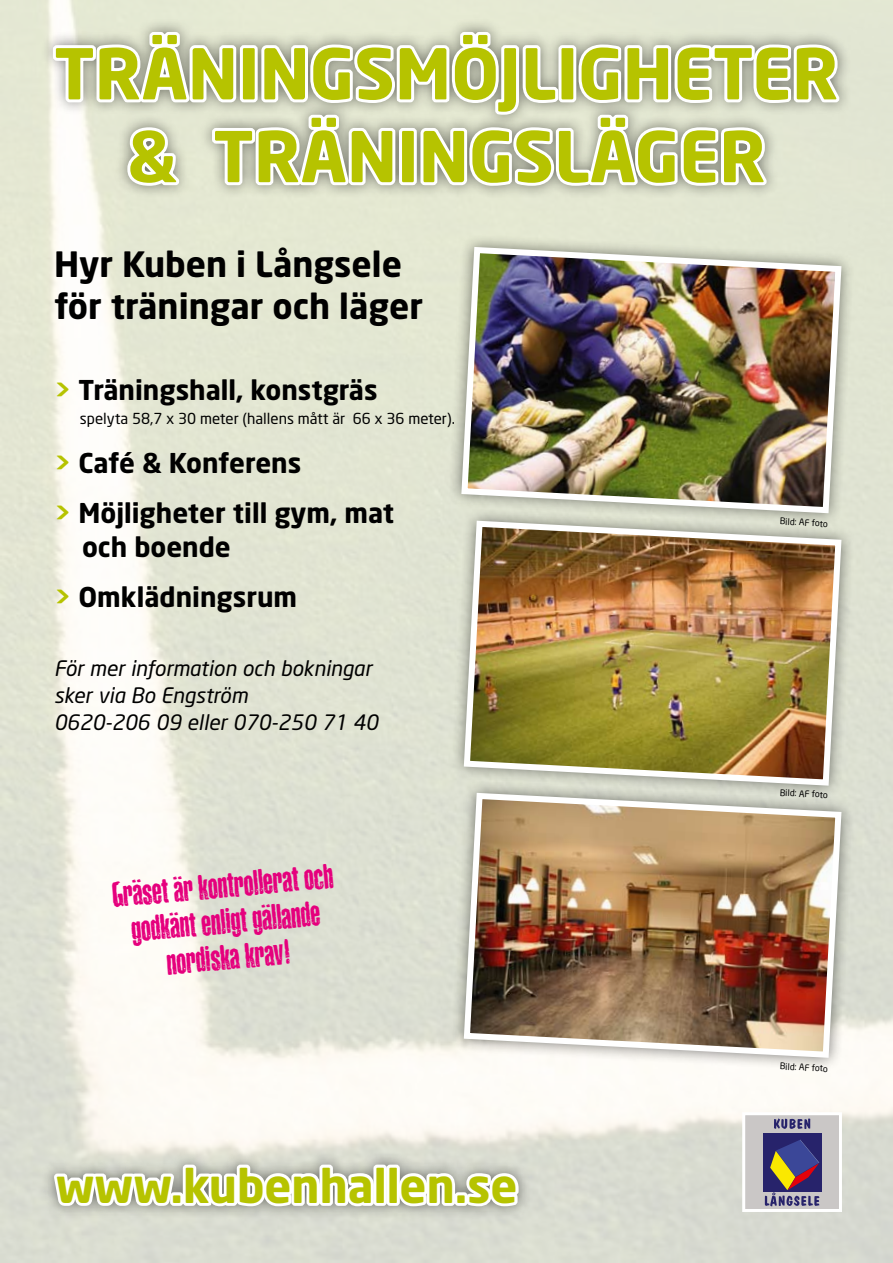
<style>
.page{position:relative;width:893px;height:1263px;background:#fff}
.page>*{position:absolute;margin:0;border:0;box-sizing:border-box;transform-origin:0 0}
.t1{font:700 69px/82.8px "Neo Sans";color:#b6c300;text-align:center}
.t2{font:700 45.9px "Neo Sans";color:#b6c300}
.t3{font:700 34.5px/42px "Neo Sans";color:#000}
.t4{font:30px/36px "Sabotage";color:#e5007d;text-align:center}
.t5{font:700 27px/49.5px "Neo Sans";color:#000}
.t6{font:italic 21px/27px "Neo Sans";color:#000}
.t7{font:15px "Neo Sans";color:#000}
.t8{font:9px "Neo Sans";color:#000}
.s1{color:#b6c300}
</style>
<div class="page">
<div style="left:39px;top:17px;width:812px;height:181px;background:#000;opacity:.5"></div>
<svg style="left:50px;top:29px;width:792px;height:161px"></svg>
<div style="left:446px;top:232px;width:408px;height:294px;background:#000;opacity:.5"></div>
<img style="left:458px;top:244px;width:387px;height:262px">
<div style="left:449px;top:506px;width:405px;height:292px;background:#000;opacity:.5"></div>
<img style="left:461px;top:517px;width:384px;height:261px">
<div style="left:449px;top:778px;width:405px;height:292px;background:#000;opacity:.5"></div>
<img style="left:461px;top:790px;width:384px;height:271px">
<div style="left:40px;top:1150px;width:491px;height:69px;background:#000;opacity:.5"></div>
<svg style="left:51px;top:1161px;width:326px;height:49px"></svg>
<div style="left:373px;top:1164px;width:14px;height:42px;border:6px solid #fff"></div>
<div style="left:386px;top:1164px;width:14px;height:42px;border:6px solid #fff"></div>
<svg style="left:396px;top:1169px;width:126px;height:41px"></svg>
<svg style="left:741px;top:1111px;width:102px;height:102px;background:#9f99a7"></svg>
<h1 class="t1" style="left:54px;top:31px;width:786px">TRÄNINGSMÖJLIGHETER &amp; TRÄNINGSLÄGER</h1>
<p class="t3" style="left:54px;top:242px;width:371px">Hyr Kuben i Långsele för träningar och läger</p>
<p class="t5" style="left:54px;top:364px;width:325px"><span class="s1">&gt;</span> Träningshall, konstgräs</p>
<p class="t7" style="left:80px;top:409px;width:376px">spelyta 58,7 x 30 meter (hallens mått är 66 x 36 meter).</p>
<p class="t5" style="left:54px;top:438px;width:342px"><span class="s1">&gt;</span> Café &amp; Konferens<br><span class="s1">&gt;</span> Möjligheter till gym, mat</p>
<p class="t5" style="left:54px;top:522px;width:245px;text-indent:28px">och boende<br><span class="s1">&gt;</span> Omklädningsrum</p>
<p class="t6" style="left:54px;top:654px;width:326px">För mer information och bokningar sker via Bo Engström<br>0620-206 09 eller 070-250 71 40</p>
<p class="t4" style="left:111px;top:876px;width:223px;rotate:-5deg">Gräset är kontrollerat och godkänt enligt gällande nordiska krav!</p>
<h2 class="t2" style="left:56px;top:1156px;width:463px">www.kubenhallen.se</h2>
<p class="t8" style="left:780px;top:516px;width:50px;rotate:3deg">Bild: AF foto</p>
<p class="t8" style="left:780px;top:787px;width:50px;rotate:3deg">Bild: AF foto</p>
<p class="t8" style="left:780px;top:1060px;width:50px;rotate:3deg">Bild: AF foto</p>
</div>
